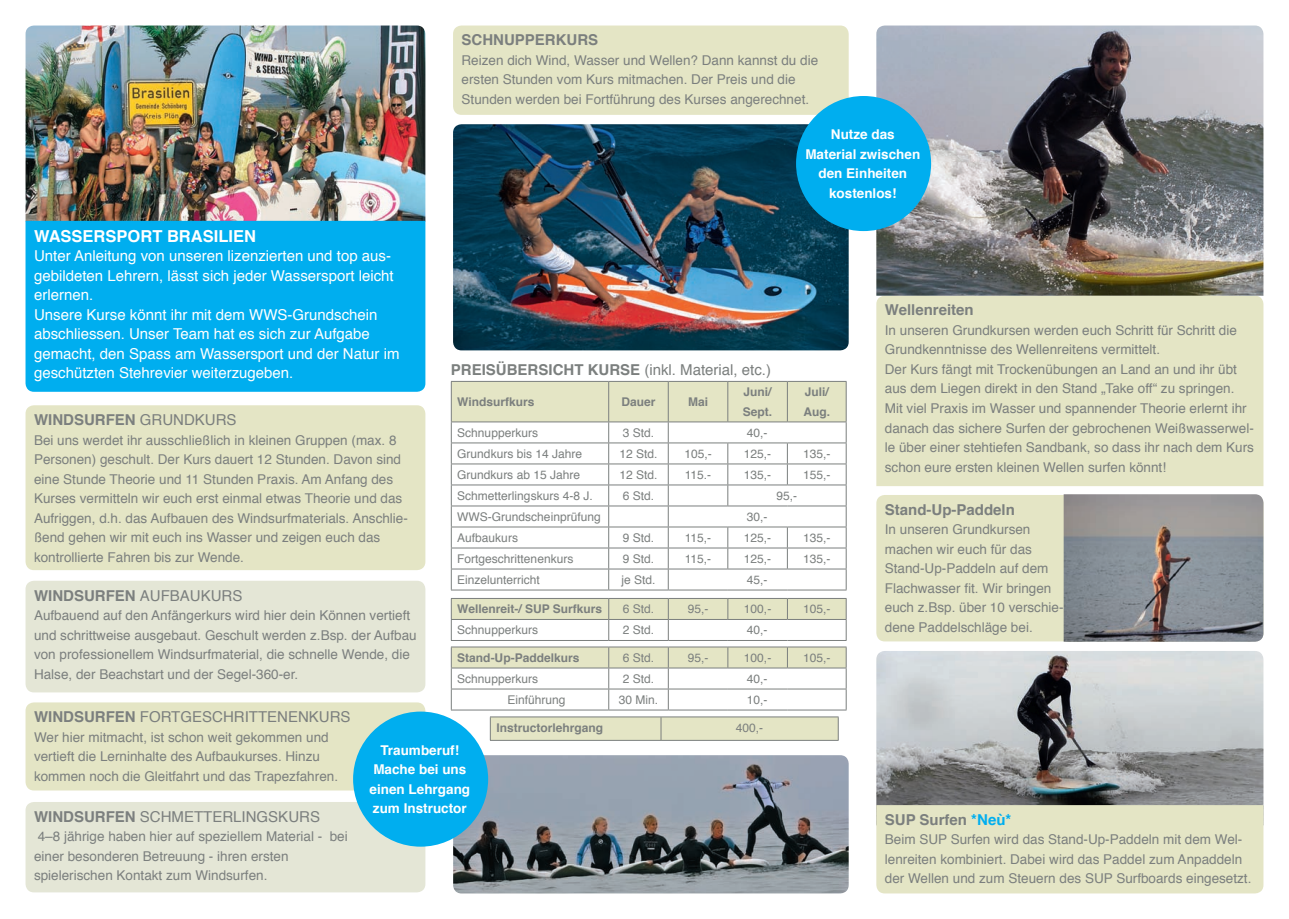
<style>
.page{position:relative;width:1289px;height:919px;background:#fff}
.page>*{position:absolute;margin:0;border:0;box-sizing:border-box;transform-origin:0 0}
.t1{font:700 16.5px "Helvetica";color:#fff}
.t2{font:15px/19.5px "Helvetica";color:#fff}
.t3{font:15px "Helvetica";color:#7b7f7e}
.t4{font:700 15px "Helvetica";color:#7b7f7e}
.t5{font:13.5px/19.5px "Helvetica";color:#7b7f7e}
.t6{font:700 13.5px/19.5px "Helvetica";color:#fff;text-align:center}
.t7{font:12px "Helvetica";color:#7b7f7e}
.t8{font:700 12px/19.5px "Helvetica";color:#7b7f7e}
.s1{font-weight:700}
.s2{font-weight:400}
.s3{color:#00aeef}
</style>
<div class="page">
<div style="left:453px;top:26px;width:395px;height:89px;background:#e4e5c5;border-radius:9px"></div>
<img style="left:453px;top:755px;width:395px;height:138px">
<svg style="left:451px;top:381px;width:395px;height:208px"></svg>
<hr style="left:451px;top:589px;width:157px;height:1px;background:#7b7f7e">
<hr style="left:608px;top:589px;width:60px;height:1px;background:#7b7f7e">
<hr style="left:668px;top:589px;width:59px;height:1px;background:#7b7f7e">
<hr style="left:727px;top:589px;width:60px;height:1px;background:#7b7f7e">
<hr style="left:787px;top:589px;width:59px;height:1px;background:#7b7f7e">
<svg style="left:451px;top:598px;width:395px;height:42px"></svg>
<hr style="left:451px;top:640px;width:157px;height:1px;background:#7b7f7e">
<hr style="left:608px;top:640px;width:60px;height:1px;background:#7b7f7e">
<hr style="left:668px;top:640px;width:60px;height:1px;background:#7b7f7e">
<hr style="left:728px;top:640px;width:59px;height:1px;background:#7b7f7e">
<hr style="left:787px;top:640px;width:59px;height:1px;background:#7b7f7e">
<hr style="left:451px;top:646px;width:157px;height:1px;background:#7b7f7e">
<hr style="left:608px;top:646px;width:60px;height:1px;background:#7b7f7e">
<hr style="left:668px;top:646px;width:60px;height:1px;background:#7b7f7e">
<hr style="left:728px;top:646px;width:59px;height:1px;background:#7b7f7e">
<hr style="left:787px;top:646px;width:59px;height:1px;background:#7b7f7e">
<svg style="left:451px;top:647px;width:395px;height:62px"></svg>
<hr style="left:451px;top:709px;width:157px;height:1px;background:#7b7f7e">
<hr style="left:608px;top:709px;width:60px;height:1px;background:#7b7f7e">
<hr style="left:668px;top:709px;width:60px;height:1px;background:#7b7f7e">
<hr style="left:728px;top:709px;width:59px;height:1px;background:#7b7f7e">
<hr style="left:787px;top:709px;width:59px;height:1px;background:#7b7f7e">
<svg style="left:490px;top:716px;width:348px;height:24px;background:#dedfc2"></svg>
<hr style="left:490px;top:740px;width:171px;height:1px;background:#7b7f7e">
<hr style="left:661px;top:740px;width:177px;height:1px;background:#7b7f7e">
<div style="left:26px;top:405px;width:399px;height:165px;background:#e4e5c5;border-radius:9px"></div>
<div style="left:26px;top:702px;width:399px;height:88px;background:#e4e5c5;border-radius:9px"></div>
<div style="left:26px;top:801px;width:399px;height:91px;background:#e4e6d6;border-radius:9px"></div>
<div style="left:26px;top:580px;width:399px;height:112px;background:#e4e6d6;border-radius:9px"></div>
<img style="left:26px;top:26px;width:399px;height:195px">
<div style="left:26px;top:221px;width:399px;height:171px;background:#00aeef"></div>
<div style="left:876px;top:296px;width:387px;height:190px;background:#e4e5c5"></div>
<div style="left:876px;top:495px;width:387px;height:146px;background:#e4e5c5;border-radius:9px"></div>
<img style="left:1063px;top:494px;width:200px;height:147px">
<img style="left:876px;top:651px;width:387px;height:154px">
<div style="left:876px;top:805px;width:387px;height:88px;background:#e4e5c5"></div>
<img style="left:453px;top:124px;width:395px;height:226px">
<div style="left:353px;top:711px;width:135px;height:135px;background:#00aeef;border-radius:50%"></div>
<img style="left:876px;top:26px;width:387px;height:270px">
<div style="left:796px;top:96px;width:135px;height:135px;background:#00aeef;border-radius:50%"></div>
<p class="t4" style="left:461px;top:28px;width:138px">SCHNUPPERKURS</p>
<p class="t5" style="left:461px;top:51px;width:358px">Reizen dich Wind, Wasser und Wellen? Dann kannst du die ersten Stunden vom Kurs mitmachen. Der Preis und die<br>Stunden werden bei Fortführung des Kurses angerechnet.</p>
<p class="t6" style="left:805px;top:125px;width:116px">Nutze das<br>Material zwischen den Einheiten kostenlos!</p>
<p class="t1" style="left:34px;top:222px;width:223px">WASSERSPORT BRASILIEN</p>
<p class="t2" style="left:34px;top:247px;width:367px">Unter Anleitung von unseren lizenzierten und top aus&shy;gebildeten Lehrern, lässt sich jeder Wassersport leicht erlernen.<br>Unsere Kurse könnt ihr mit dem WWS-Grundschein abschliessen. Unser Team hat es sich zur Aufgabe gemacht, den Spass am Wassersport und der Natur im geschützten Stehrevier weiterzugeben.</p>
<p class="t3" style="left:451px;top:358px;width:322px"><span class="s1">PREISÜBERSICHT KURSE</span> (inkl. Material, etc.)</p>
<p class="t8" style="left:457px;top:392px;width:79px">Windsurfkurs</p>
<p class="t8" style="left:621px;top:392px;width:36px">Dauer</p>
<p class="t8" style="left:688px;top:392px;width:22px">Mai</p>
<p class="t8" style="left:743px;top:382px;width:31px">Juni/<br>Sept.</p>
<p class="t8" style="left:803px;top:382px;width:28px">Juli/<br>Aug.</p>
<p class="t7" style="left:457px;top:423px;width:82px">Schnupperkurs</p>
<p class="t7" style="left:622px;top:423px;width:33px">3 Std.</p>
<p class="t7" style="left:746px;top:423px;width:22px">40,-</p>
<p class="t7" style="left:457px;top:444px;width:126px">Grundkurs bis 14 Jahre</p>
<p class="t7" style="left:619px;top:444px;width:40px">12 Std.</p>
<p class="t7" style="left:684px;top:444px;width:29px">105,-</p>
<p class="t7" style="left:744px;top:444px;width:29px">125,-</p>
<p class="t7" style="left:803px;top:444px;width:29px">135,-</p>
<p class="t7" style="left:457px;top:465px;width:124px">Grundkurs ab 15 Jahre</p>
<p class="t7" style="left:619px;top:465px;width:40px">12 Std.</p>
<p class="t7" style="left:684px;top:465px;width:28px">115.-</p>
<p class="t7" style="left:744px;top:465px;width:29px">135,-</p>
<p class="t7" style="left:803px;top:465px;width:29px">155,-</p>
<p class="t7" style="left:457px;top:486px;width:137px">Schmetterlingskurs 4-8 J.</p>
<p class="t7" style="left:622px;top:486px;width:33px">6 Std.</p>
<p class="t7" style="left:776px;top:486px;width:22px">95,-</p>
<p class="t7" style="left:457px;top:507px;width:145px">WWS-Grundscheinprüfung</p>
<p class="t7" style="left:746px;top:507px;width:22px">30,-</p>
<p class="t7" style="left:457px;top:528px;width:62px">Aufbaukurs</p>
<p class="t7" style="left:622px;top:528px;width:33px">9 Std.</p>
<p class="t7" style="left:684px;top:528px;width:28px">115,-</p>
<p class="t7" style="left:744px;top:528px;width:29px">125,-</p>
<p class="t7" style="left:803px;top:528px;width:29px">135,-</p>
<p class="t7" style="left:457px;top:549px;width:118px">Fortgeschrittenenkurs</p>
<p class="t7" style="left:622px;top:549px;width:33px">9 Std.</p>
<p class="t7" style="left:684px;top:549px;width:28px">115,-</p>
<p class="t7" style="left:743px;top:549px;width:29px">125,-</p>
<p class="t7" style="left:803px;top:549px;width:29px">135,-</p>
<p class="t7" style="left:457px;top:570px;width:84px">Einzelunterricht</p>
<p class="t7" style="left:621px;top:570px;width:36px">je Std.</p>
<p class="t7" style="left:746px;top:570px;width:22px">45,-</p>
<p class="t8" style="left:457px;top:599px;width:146px">Wellenreit-/ SUP Surfkurs</p>
<p class="t7" style="left:623px;top:600px;width:33px">6 Std.</p>
<p class="t7" style="left:687px;top:600px;width:22px">95,-</p>
<p class="t7" style="left:744px;top:600px;width:29px">100,-</p>
<p class="t7" style="left:803px;top:600px;width:29px">105,-</p>
<p class="t7" style="left:457px;top:621px;width:82px">Schnupperkurs</p>
<p class="t7" style="left:623px;top:621px;width:33px">2 Std.</p>
<p class="t7" style="left:747px;top:621px;width:22px">40,-</p>
<p class="t8" style="left:457px;top:648px;width:124px">Stand-Up-Paddelkurs</p>
<p class="t7" style="left:623px;top:648px;width:33px">6 Std.</p>
<p class="t7" style="left:687px;top:648px;width:22px">95,-</p>
<p class="t7" style="left:744px;top:648px;width:29px">100,-</p>
<p class="t7" style="left:803px;top:648px;width:29px">105,-</p>
<p class="t7" style="left:457px;top:669px;width:82px">Schnupperkurs</p>
<p class="t7" style="left:623px;top:669px;width:33px">2 Std.</p>
<p class="t7" style="left:747px;top:669px;width:22px">40,-</p>
<p class="t7" style="left:507px;top:690px;width:60px">Einführung</p>
<p class="t7" style="left:619px;top:690px;width:41px">30 Min.</p>
<p class="t7" style="left:747px;top:690px;width:22px">10,-</p>
<p class="t8" style="left:496px;top:718px;width:108px">Instructorlehrgang</p>
<p class="t7" style="left:736px;top:718px;width:29px">400,-</p>
<p class="t4" style="left:34px;top:407px;width:204px">WINDSURFEN <span class="s2">GRUNDKURS</span></p>
<p class="t5" style="left:34px;top:430px;width:375px">Bei uns werdet ihr ausschließlich in kleinen Gruppen (max. 8<br>Personen) geschult. Der Kurs dauert 12 Stunden. Davon sind eine Stunde Theorie und 11 Stunden Praxis. Am Anfang des Kurses vermitteln wir euch erst einmal etwas Theorie und das Aufriggen, d.h. das Aufbauen des Windsurfmaterials. Anschlie&shy;ßend gehen wir mit euch ins Wasser und zeigen euch das kontrollierte Fahren bis zur Wende.</p>
<p class="t4" style="left:34px;top:583px;width:210px">WINDSURFEN <span class="s2">AUFBAUKURS</span></p>
<p class="t5" style="left:34px;top:606px;width:384px">Aufbauend auf den Anfängerkurs wird hier dein Können vertieft und schrittweise ausgebaut. Geschult werden z.Bsp. der Aufbau von professionellem Windsurfmaterial, die schnelle Wende, die Halse, der Beachstart und der Segel-360-er.</p>
<p class="t3" style="left:34px;top:705px;width:318px"><span class="s1">WINDSURFEN</span> FORTGESCHRITTENENKURS</p>
<p class="t5" style="left:34px;top:727px;width:305px">Wer hier mitmacht, ist schon weit gekommen und vertieft die Lerninhalte des Aufbaukurses. Hinzu kommen noch die Gleitfahrt und das Trapezfahren.</p>
<p class="t3" style="left:34px;top:804px;width:287px"><span class="s1">WINDSURFEN</span> SCHMETTERLINGSKURS</p>
<p class="t5" style="left:34px;top:827px;width:315px">4–8 jährige haben hier auf speziellem Material - bei einer besonderen Betreuung - ihren ersten spielerischen Kontakt zum Windsurfen.</p>
<p class="t6" style="left:369px;top:740px;width:102px">Traumberuf!<br>Mache bei uns einen Lehrgang zum Instructor</p>
<p class="t4" style="left:884px;top:298px;width:90px">Wellenreiten</p>
<p class="t5" style="left:884px;top:321px;width:370px">In unseren Grundkursen werden euch Schritt für Schritt die Grundkenntnisse des Wellenreitens vermittelt.<br>Der Kurs fängt mit Trockenübungen an Land an und ihr übt aus dem Liegen direkt in den Stand „Take off“ zu springen.<br>Mit viel Praxis im Wasser und spannender Theorie erlernt ihr danach das sichere Surfen der gebrochenen Weißwasserwel&shy;le über einer stehtiefen Sandbank, so dass ihr nach dem Kurs schon eure ersten kleinen Wellen surfen könnt!</p>
<p class="t4" style="left:884px;top:497px;width:132px">Stand-Up-Paddeln</p>
<p class="t5" style="left:884px;top:520px;width:180px">In unseren Grundkursen machen wir euch für das<br>Stand-Up-Paddeln auf dem<br>Flachwasser fit. Wir bringen euch z.Bsp. über 10 verschie&shy;dene Paddelschläge bei.</p>
<p class="t4" style="left:884px;top:807px;width:128px">SUP Surfen <span class="s3">*Neù*</span></p>
<p class="t5" style="left:884px;top:830px;width:368px">Beim SUP Surfen wird das Stand-Up-Paddeln mit dem Wel&shy;lenreiten kombiniert. Dabei wird das Paddel zum Anpaddeln der Wellen und zum Steuern des SUP Surfboards eingesetzt.</p>
</div>
